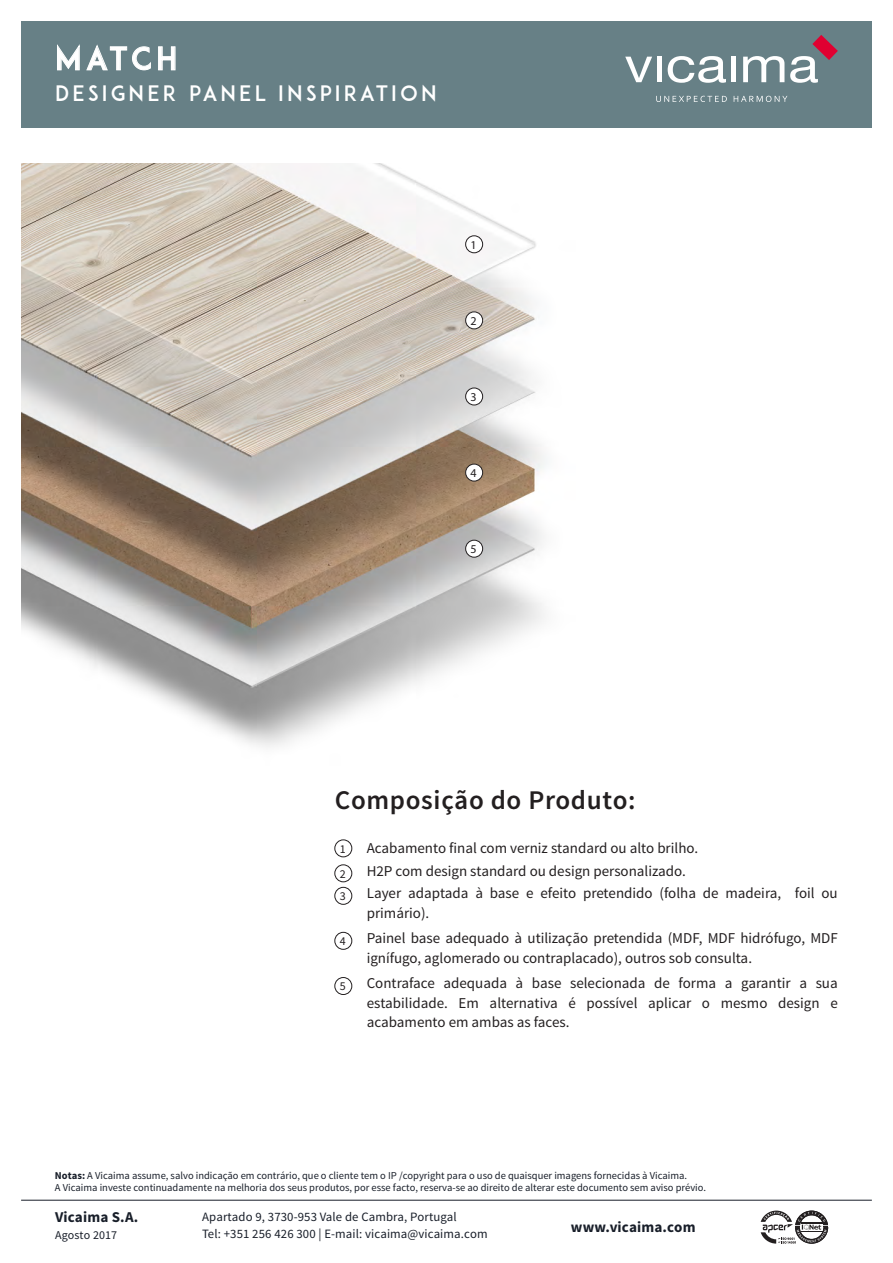
<style>
.page{position:relative;width:893px;height:1263px;background:#fff}
.page>*{position:absolute;margin:0;border:0;box-sizing:border-box;transform-origin:0 0}
.t1{font:31.05px "ADAM.CGPRO";letter-spacing:.12em;color:#fff}
.t2{font:600 27px "Source Sans Pro";letter-spacing:.025em;color:#231f20}
.t3{font:21.15px "ADAM.CGPRO";letter-spacing:.15em;color:#fff}
.t4{font:15px/22.5px "Source Sans Pro";color:#231f20}
.t5{font:700 15px "Source Sans Pro";letter-spacing:.01em;color:#181e29}
.t6{font:12.75px/16.5px "Source Sans Pro";letter-spacing:.01em;color:#181e29}
.t7{font:12px "Source Sans Pro";letter-spacing:.01em;color:#181e29}
.t8{font:12px "Myriad Pro";color:#231f20}
.t9{font:12px/24.9px "Source Sans Pro";color:#231f20}
.t10{font:10.5px/12.6px "Source Sans Pro";color:#181e29}
.s1{font-weight:700}
</style>
<div class="page">
<div style="left:21px;top:21px;width:851px;height:107px;background:#678086"></div>
<hr style="left:21px;top:1200px;width:851px;height:1px;background:#181e29">
<svg style="left:656px;top:96px;width:71px;height:6px"></svg>
<svg style="left:734px;top:96px;width:53px;height:6px"></svg>
<svg style="left:625px;top:57px;width:27px;height:25px"></svg>
<div style="left:657px;top:57px;width:5px;height:25px;background:#fff"></div>
<svg style="left:668px;top:56px;width:58px;height:27px"></svg>
<div style="left:731px;top:57px;width:5px;height:25px;background:#fff"></div>
<svg style="left:743px;top:56px;width:41px;height:26px"></svg>
<svg style="left:790px;top:35px;width:48px;height:48px"></svg>
<svg style="left:57px;top:44px;width:23px;height:27px"></svg>
<svg style="left:86px;top:44px;width:65px;height:27px"></svg>
<svg style="left:158px;top:46px;width:18px;height:25px"></svg>
<img style="left:21px;top:163px;width:526px;height:584px">
<div style="left:466px;top:236px;width:17px;height:17px;background:#fff;border-radius:50%"></div>
<div style="left:465px;top:235px;width:18px;height:18px;border:1px solid #231f20;border-radius:50%"></div>
<div style="left:466px;top:312px;width:17px;height:17px;background:#fff;border-radius:50%"></div>
<div style="left:465px;top:312px;width:18px;height:17px;border:1px solid #231f20;border-radius:50%"></div>
<div style="left:466px;top:388px;width:17px;height:17px;background:#fff;border-radius:50%"></div>
<div style="left:465px;top:388px;width:18px;height:17px;border:1px solid #231f20;border-radius:50%"></div>
<div style="left:466px;top:464px;width:17px;height:17px;background:#fff;border-radius:50%"></div>
<div style="left:465px;top:464px;width:18px;height:17px;border:1px solid #231f20;border-radius:50%"></div>
<div style="left:466px;top:540px;width:17px;height:17px;background:#fff;border-radius:50%"></div>
<div style="left:465px;top:540px;width:18px;height:17px;border:1px solid #231f20;border-radius:50%"></div>
<div style="left:334px;top:839px;width:18px;height:18px;border:1px solid #231f20;border-radius:50%"></div>
<div style="left:334px;top:864px;width:18px;height:18px;border:1px solid #231f20;border-radius:50%"></div>
<div style="left:334px;top:887px;width:18px;height:18px;border:1px solid #231f20;border-radius:50%"></div>
<div style="left:334px;top:932px;width:18px;height:18px;border:1px solid #231f20;border-radius:50%"></div>
<div style="left:334px;top:977px;width:18px;height:18px;border:1px solid #231f20;border-radius:50%"></div>
<svg style="left:761px;top:1210px;width:67px;height:34px"></svg>
<h1 class="t1" style="left:55px;top:40px;width:124px">MATCH</h1>
<h3 class="t3" style="left:55px;top:80px;width:383px">DESIGNER PANEL INSPIRATION</h3>
<p class="t8" style="left:471px;top:237px;width:8px">1</p>
<p class="t8" style="left:471px;top:313px;width:8px">2</p>
<p class="t8" style="left:471px;top:389px;width:8px">3</p>
<p class="t8" style="left:471px;top:465px;width:8px">4</p>
<p class="t8" style="left:471px;top:541px;width:8px">5</p>
<h2 class="t2" style="left:335px;top:783px;width:302px">Composição do Produto:</h2>
<p class="t4" style="left:367px;top:837px;width:473px">Acabamento final com verniz standard ou alto brilho.<br>H2P com design standard ou design personalizado.<br>Layer adaptada à base e efeito pretendido (folha de madeira, foil ou</p>
<p class="t4" style="left:367px;top:900px;width:473px;line-height:25.5px">primário).<br>Painel base adequado à utilização pretendida (MDF, MDF hidrófugo, MDF</p>
<p class="t4" style="left:367px;top:945px;width:473px;line-height:25.5px">ignífugo, aglomerado ou contraplacado), outros sob consulta.<br>Contraface adequada à base selecionada de forma a garantir a sua</p>
<p class="t4" style="left:367px;top:993px;width:473px;line-height:19.5px">estabilidade. Em alternativa é possível aplicar o mesmo design e acabamento em ambas as faces.</p>
<p class="t9" style="left:340px;top:836px;width:7px">1<br>2</p>
<p class="t9" style="left:340px;top:884px;width:7px">3</p>
<p class="t9" style="left:340px;top:929px;width:7px">4</p>
<p class="t9" style="left:340px;top:974px;width:7px">5</p>
<p class="t10" style="left:55px;top:1169px;width:653px"><span class="s1">Notas:</span> A Vicaima assume, salvo indicação em contrário, que o cliente tem o IP /copyright para o uso de quaisquer imagens fornecidas à Vicaima.<br>A Vicaima investe continuadamente na melhoria dos seus produtos, por esse facto, reserva-se ao direito de alterar este documento sem aviso prévio.</p>
<p class="t5" style="left:55px;top:1207px;width:85px">Vicaima S.A.</p>
<p class="t7" style="left:55px;top:1227px;width:64px">Agosto 2017</p>
<p class="t6" style="left:202px;top:1209px;width:287px">Apartado 9, 3730-953 Vale de Cambra, Portugal<br>Tel: +351 256 426 300 | E-mail: vicaima@vicaima.com</p>
<p class="t5" style="left:571px;top:1217px;width:126px">www.vicaima.com</p>
</div>
